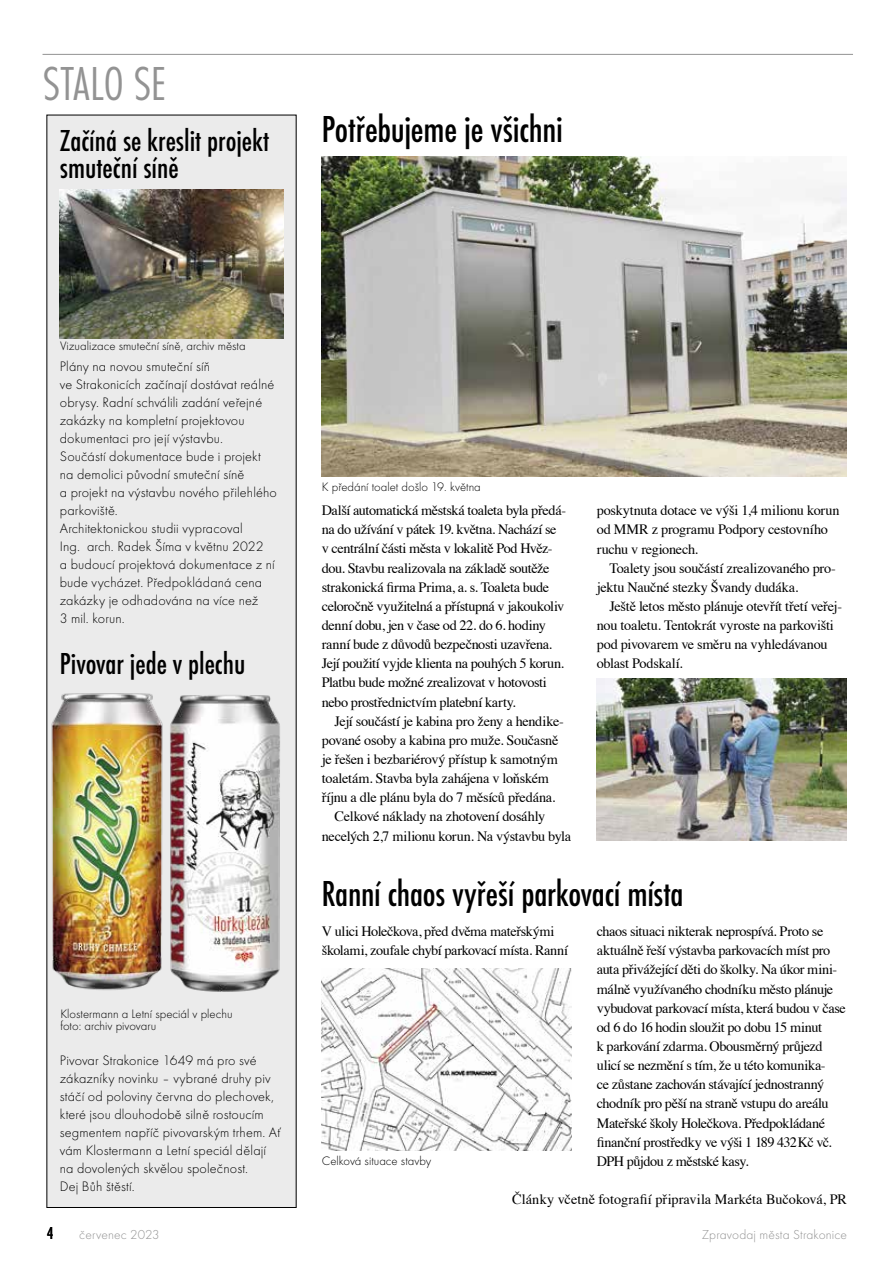
<style>
.page{position:relative;width:893px;height:1263px;background:#fff}
.page>*{position:absolute;margin:0;border:0;box-sizing:border-box;transform-origin:0 0}
.t1{font:49.5px "Futura TOT Ligh Cond";letter-spacing:.005em;color:#939393}
.t2{font:500 condensed 39px "Futura TOT";letter-spacing:-.005em;color:#000}
.t3{font:500 condensed 37.5px "Futura TOT";letter-spacing:-.005em;color:#000}
.t4{font:500 condensed 31.5px/27px "Futura TOT";color:#000}
.t5{font:500 condensed 18px "Futura TOT";color:#000}
.t6{font:14.25px/19.2px "Times";letter-spacing:-.025em;color:#000}
.t7{font:14.25px/18px "Futura TOT Ligh";letter-spacing:.01em;color:#000}
.t8{font:14.25px "Times";color:#000}
.t9{font:13.5px "Futura TOT Ligh";letter-spacing:.01em;color:#939393}
.t10{font:12.75px/12px "Futura TOT Ligh";color:#000}
</style>
<div class="page">
<hr style="left:43px;top:54px;width:810px;height:1px;background:#939393">
<img style="left:322px;top:156px;width:524px;height:321px">
<div style="left:47px;top:115px;width:249px;height:1092px;background:#ebebeb"></div>
<img style="left:322px;top:969px;width:249px;height:181px">
<img style="left:597px;top:678px;width:249px;height:162px">
<img style="left:60px;top:190px;width:223px;height:148px">
<img style="left:171px;top:695px;width:109px;height:297px">
<img style="left:46px;top:687px;width:125px;height:313px">
<h1 class="t1" style="left:43px;top:55px;width:125px">STALO SE</h1>
<h3 class="t4" style="left:60px;top:128px;width:211px">Začíná se kreslit projekt smuteční síně</h3>
<h2 class="t2" style="left:322px;top:107px;width:243px">Potřebujeme je všichni</h2>
<p class="t10" style="left:60px;top:340px;width:187px">Vizualizace smuteční síně, archiv města</p>
<p class="t7" style="left:60px;top:357px;width:219px">Plány na novou smuteční síň<br>ve Strakonicích začínají dostávat reálné obrysy. Radní schválili zadání veřejné zakázky na kompletní projektovou dokumentaci pro její výstavbu.<br>Součástí dokumentace bude i projekt na demolici původní smuteční síně<br>a projekt na výstavbu nového přilehlého parkoviště.<br>Architektonickou studii vypracoval<br>Ing. arch. Radek Šíma v květnu 2022<br>a budoucí projektová dokumentace z ní bude vycházet. Předpokládaná cena zakázky je odhadována na více než<br>3 mil. korun.</p>
<h3 class="t4" style="left:60px;top:650px;width:187px">Pivovar jede v plechu</h3>
<p class="t10" style="left:60px;top:1007px;width:174px">Klostermann a Letní speciál v plechu foto: archiv pivovaru</p>
<p class="t7" style="left:60px;top:1051px;width:223px">Pivovar Strakonice 1649 má pro své zákazníky novinku – vybrané druhy piv stáčí od poloviny června do plechovek, které jsou dlouhodobě silně rostoucím segmentem napříč pivovarským trhem. Ať vám Klostermann a Letní speciál dělají na dovolených skvělou společnost.<br>Dej Bůh štěstí.</p>
<p class="t10" style="left:322px;top:481px;width:161px">K předání toalet došlo 19. května</p>
<p class="t6" style="left:322px;top:500px;width:246px">Další automatická městská toaleta byla předá&shy;na do užívání v pátek 19. května. Nachází se v centrální části města v lokalitě Pod Hvěz&shy;dou. Stavbu realizovala na základě soutěže strakonická firma Prima, a. s. Toaleta bude celoročně využitelná a přístupná v jakoukoliv denní dobu, jen v čase od 22. do 6. hodiny ranní bude z důvodů bezpečnosti uzavřena.<br>Její použití vyjde klienta na pouhých 5 korun.<br>Platbu bude možné zrealizovat v hotovosti nebo prostřednictvím platební karty.</p>
<p class="t6" style="left:334px;top:710px;width:231px">Její součástí je kabina pro ženy a hendike-</p>
<p class="t6" style="left:322px;top:729px;width:238px">pované osoby a kabina pro muže. Současně</p>
<p class="t6" style="left:322px;top:748px;width:238px">je řešen i bezbariérový přístup k samotným</p>
<p class="t6" style="left:322px;top:767px;width:229px">toaletám. Stavba byla zahájena v loňském</p>
<p class="t6" style="left:322px;top:787px;width:235px">říjnu a dle plánu byla do 7 měsíců předána.</p>
<p class="t6" style="left:334px;top:806px;width:212px">Celkové náklady na zhotovení dosáhly</p>
<p class="t6" style="left:322px;top:825px;width:251px">necelých 2,7 milionu korun. Na výstavbu byla</p>
<p class="t6" style="left:597px;top:500px;width:244px">poskytnuta dotace ve výši 1,4 milionu korun od MMR z programu Podpory cestovního ruchu v regionech.</p>
<p class="t6" style="left:597px;top:557px;width:241px;text-indent:13px">Toalety jsou součástí zrealizovaného pro&shy;jektu Naučné stezky Švandy dudáka.</p>
<p class="t6" style="left:597px;top:595px;width:247px;text-indent:13px">Ještě letos město plánuje otevřít třetí veřej&shy;nou toaletu. Tentokrát vyroste na parkovišti pod pivovarem ve směru na vyhledávanou oblast Podskalí.</p>
<h3 class="t3" style="left:322px;top:872px;width:363px">Ranní chaos vyřeší parkovací místa</h3>
<p class="t6" style="left:322px;top:920px;width:248px">V ulici Holečkova, před dvěma mateřskými školami, zoufale chybí parkovací místa. Ranní</p>
<p class="t6" style="left:597px;top:920px;width:251px">chaos situaci nikterak neprospívá. Proto se aktuálně řeší výstavba parkovacích míst pro auta přivážející děti do školky. Na úkor mini&shy;málně využívaného chodníku město plánuje vybudovat parkovací místa, která budou v čase od 6 do 16 hodin sloužit po dobu 15 minut<br>k parkování zdarma. Obousměrný průjezd ulicí se nezmění s tím, že u této komunika-<br>ce zůstane zachován stávající jednostranný chodník pro pěší na straně vstupu do areálu Mateřské školy Holečkova. Předpokládané finanční prostředky ve výši 1 189 432Kč vč.<br>DPH půjdou z městské kasy.</p>
<p class="t10" style="left:322px;top:1154px;width:111px">Celková situace stavby</p>
<p class="t8" style="left:512px;top:1186px;width:336px">Články včetně fotografií připravila Markéta Bučoková, PR</p>
<p class="t5" style="left:47px;top:1223px;width:8px">4</p>
<p class="t9" style="left:79px;top:1227px;width:82px">červenec 2023</p>
<p class="t9" style="left:702px;top:1227px;width:147px">Zpravodaj města Strakonice</p>
</div>
